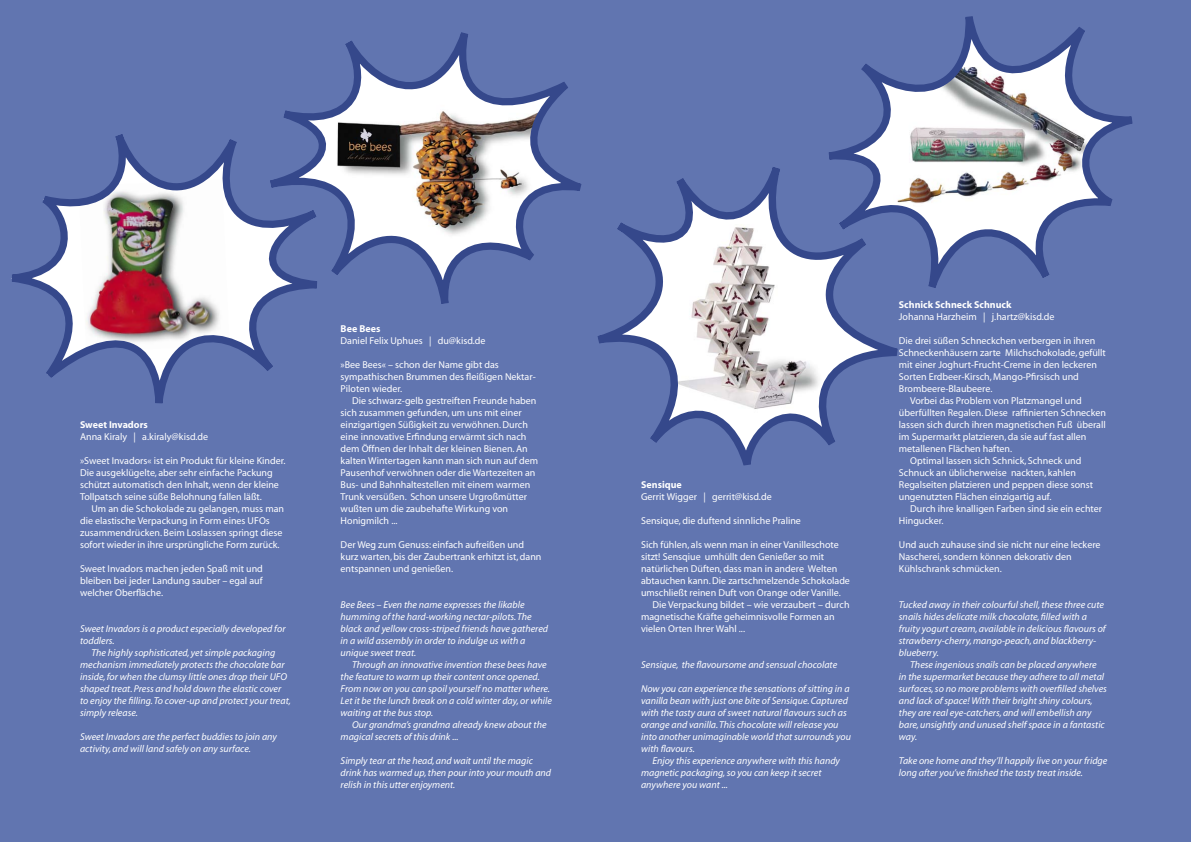
<style>
.page{position:relative;width:1191px;height:842px;background:#6175b0}
.page>*{position:absolute;margin:0;border:0;box-sizing:border-box;transform-origin:0 0}
.t1{font:10px/12px "Myriad";color:#fff}
.t2{font:italic 10px/12px "Myriad";color:#fff}
.t3{font:700 10px "Myriad";color:#fff}
</style>
<div class="page">
<svg style="left:11px;top:134px;width:262px;height:269px"></svg>
<svg style="left:270px;top:32px;width:311px;height:272px"></svg>
<svg style="left:597px;top:167px;width:300px;height:298px"></svg>
<svg style="left:828px;top:16px;width:304px;height:272px"></svg>
<p class="t3" style="left:80px;top:419px;width:69px">Sweet Invadors</p>
<p class="t1" style="left:80px;top:431px;width:130px">Anna Kiraly | a.kiraly@kisd.de</p>
<p class="t1" style="left:80px;top:455px;width:207px">»Sweet Invadors« ist ein Produkt für kleine Kinder.<br>Die ausgeklügelte, aber sehr einfache Packung schützt automatisch den Inhalt, wenn der kleine Tollpatsch seine süße Belohnung fallen läßt.</p>
<p class="t1" style="left:80px;top:503px;width:205px;text-indent:11px">Um an die Schokolade zu gelangen, muss man die elastische Verpackung in Form eines UFOs zusammendrücken. Beim Loslassen springt diese sofort wieder in ihre ursprüngliche Form zurück.</p>
<p class="t1" style="left:80px;top:563px;width:184px;text-align:justify">Sweet Invadors machen jeden Spaß mit und bleiben bei jeder Landung sauber – egal auf welcher Oberfläche.</p>
<p class="t2" style="left:80px;top:623px;width:207px">Sweet Invadors is a product especially developed for toddlers.</p>
<p class="t2" style="left:80px;top:647px;width:212px;text-indent:11px">The highly sophisticated, yet simple packaging mechanism immediately protects the chocolate bar inside, for when the clumsy little ones drop their UFO shaped treat. Press and hold down the elastic cover to enjoy the filling. To cover-up and protect your treat, simply release.</p>
<p class="t2" style="left:80px;top:731px;width:198px">Sweet Invadors are the perfect buddies to join any activity, and will land safely on any surface.</p>
<p class="t3" style="left:341px;top:323px;width:41px">Bee Bees</p>
<p class="t1" style="left:341px;top:335px;width:146px">Daniel Felix Uphues | du@kisd.de</p>
<p class="t1" style="left:341px;top:359px;width:197px">»Bee Bees« – schon der Name gibt das sympathischen Brummen des fleißigen Nektar-<br>Piloten wieder.</p>
<p class="t1" style="left:341px;top:395px;width:199px;text-indent:11px">Die schwarz-gelb gestreiften Freunde haben sich zusammen gefunden, um uns mit einer einzigartigen Süßigkeit zu verwöhnen. Durch eine innovative Erfindung erwärmt sich nach dem Öffnen der Inhalt der kleinen Bienen. An kalten Wintertagen kann man sich nun auf dem Pausenhof verwöhnen oder die Wartezeiten an Bus- und Bahnhaltestellen mit einem warmen Trunk versüßen. Schon unsere Urgroßmütter wußten um die zaubehafte Wirkung von Honigmilch ...</p>
<p class="t1" style="left:341px;top:539px;width:202px">Der Weg zum Genuss: einfach aufreißen und kurz warten, bis der Zaubertrank erhitzt ist, dann entspannen und genießen.</p>
<p class="t2" style="left:341px;top:599px;width:209px">Bee Bees – Even the name expresses the likable humming of the hard-working nectar-pilots. The black and yellow cross-striped friends have gathered in a wild assembly in order to indulge us with a unique sweet treat.</p>
<p class="t2" style="left:341px;top:659px;width:213px;text-indent:11px">Through an innovative invention these bees have the feature to warm up their content once opened.<br>From now on you can spoil yourself no matter where.<br>Let it be the lunch break on a cold winter day, or while waiting at the bus stop.</p>
<p class="t2" style="left:341px;top:719px;width:207px;text-indent:11px">Our grandma’s grandma already knew about the magical secrets of this drink ...</p>
<p class="t2" style="left:341px;top:755px;width:212px">Simply tear at the head, and wait until the magic drink has warmed up, then pour into your mouth and relish in this utter enjoyment.</p>
<p class="t3" style="left:641px;top:479px;width:42px">Sensique</p>
<p class="t1" style="left:641px;top:491px;width:132px">Gerrit Wigger | gerrit@kisd.de</p>
<p class="t1" style="left:641px;top:515px;width:161px">Sensique, die duftend sinnliche Praline</p>
<p class="t1" style="left:641px;top:539px;width:199px">Sich fühlen, als wenn man in einer Vanilleschote</p>
<p class="t1" style="left:641px;top:551px;width:185px">sitzt! Sensqiue umhüllt den Genießer so mit</p>
<p class="t1" style="left:641px;top:563px;width:198px">natürlichen Düften, dass man in andere Welten</p>
<p class="t1" style="left:641px;top:575px;width:210px">abtauchen kann. Die zartschmelzende Schokolade</p>
<p class="t1" style="left:641px;top:587px;width:201px">umschließt reinen Duft von Orange oder Vanille.</p>
<p class="t1" style="left:652px;top:599px;width:199px">Die Verpackung bildet – wie verzaubert – durch</p>
<p class="t1" style="left:641px;top:611px;width:195px">magnetische Kräfte geheimnisvolle Formen an</p>
<p class="t1" style="left:641px;top:623px;width:105px">vielen Orten Ihrer Wahl ...</p>
<p class="t2" style="left:641px;top:659px;width:198px">Sensique, the flavoursome and sensual chocolate</p>
<p class="t2" style="left:641px;top:683px;width:211px">Now you can experience the sensations of sitting in a vanilla bean with just one bite of Sensique. Captured with the tasty aura of sweet natural flavours such as orange and vanilla. This chocolate will release you into another unimaginable world that surrounds you with flavours.</p>
<p class="t2" style="left:641px;top:755px;width:200px;text-indent:11px">Enjoy this experience anywhere with this handy magnetic packaging, so you can keep it secret anywhere you want ...</p>
<p class="t3" style="left:899px;top:299px;width:114px">Schnick Schneck Schnuck</p>
<p class="t1" style="left:899px;top:311px;width:157px">Johanna Harzheim | j.hartz@kisd.de</p>
<p class="t1" style="left:899px;top:335px;width:198px">Die drei süßen Schneckchen verbergen in ihren</p>
<p class="t1" style="left:899px;top:347px;width:208px">Schneckenhäusern zarte Milchschokolade, gefüllt</p>
<p class="t1" style="left:899px;top:359px;width:200px">mit einer Joghurt-Frucht-Creme in den leckeren</p>
<p class="t1" style="left:899px;top:371px;width:181px">Sorten Erdbeer-Kirsch, Mango-Pfirsisch und</p>
<p class="t1" style="left:899px;top:383px;width:95px">Brombeere-Blaubeere.</p>
<p class="t1" style="left:910px;top:395px;width:173px">Vorbei das Problem von Platzmangel und</p>
<p class="t1" style="left:899px;top:407px;width:209px">überfüllten Regalen. Diese raffinierten Schnecken</p>
<p class="t1" style="left:899px;top:419px;width:208px">lassen sich durch ihren magnetischen Fuß überall</p>
<p class="t1" style="left:899px;top:431px;width:189px">im Supermarkt platzieren, da sie auf fast allen</p>
<p class="t1" style="left:899px;top:443px;width:115px">metallenen Flächen haften.</p>
<p class="t1" style="left:910px;top:455px;width:173px">Optimal lassen sich Schnick, Schneck und</p>
<p class="t1" style="left:899px;top:467px;width:179px">Schnuck an üblicherweise nackten, kahlen</p>
<p class="t1" style="left:899px;top:479px;width:196px">Regalseiten platzieren und peppen diese sonst</p>
<p class="t1" style="left:899px;top:491px;width:154px">ungenutzten Flächen einzigartig auf.</p>
<p class="t1" style="left:910px;top:503px;width:193px">Durch ihre knalligen Farben sind sie ein echter</p>
<p class="t1" style="left:899px;top:515px;width:46px">Hingucker.</p>
<p class="t1" style="left:899px;top:539px;width:203px">Und auch zuhause sind sie nicht nur eine leckere<br>Nascherei, sondern können dekorativ den<br>Kühlschrank schmücken.</p>
<p class="t2" style="left:899px;top:599px;width:208px">Tucked away in their colourful shell, these three cute snails hides delicate milk chocolate, filled with a fruity yogurt cream, available in delicious flavours of strawberry-cherry, mango-peach, and blackberry&shy;blueberry.</p>
<p class="t2" style="left:899px;top:659px;width:209px;text-indent:11px">These ingenious snails can be placed anywhere<br>in the supermarket because they adhere to all metal surfaces, so no more problems with overfilled shelves and lack of space! With their bright shiny colours, they are real eye-catchers, and will embellish any bare, unsightly and unused shelf space in a fantastic way.</p>
<p class="t2" style="left:899px;top:755px;width:210px">Take one home and they’ll happily live on your fridge long after you’ve finished the tasty treat inside.</p>
</div>
